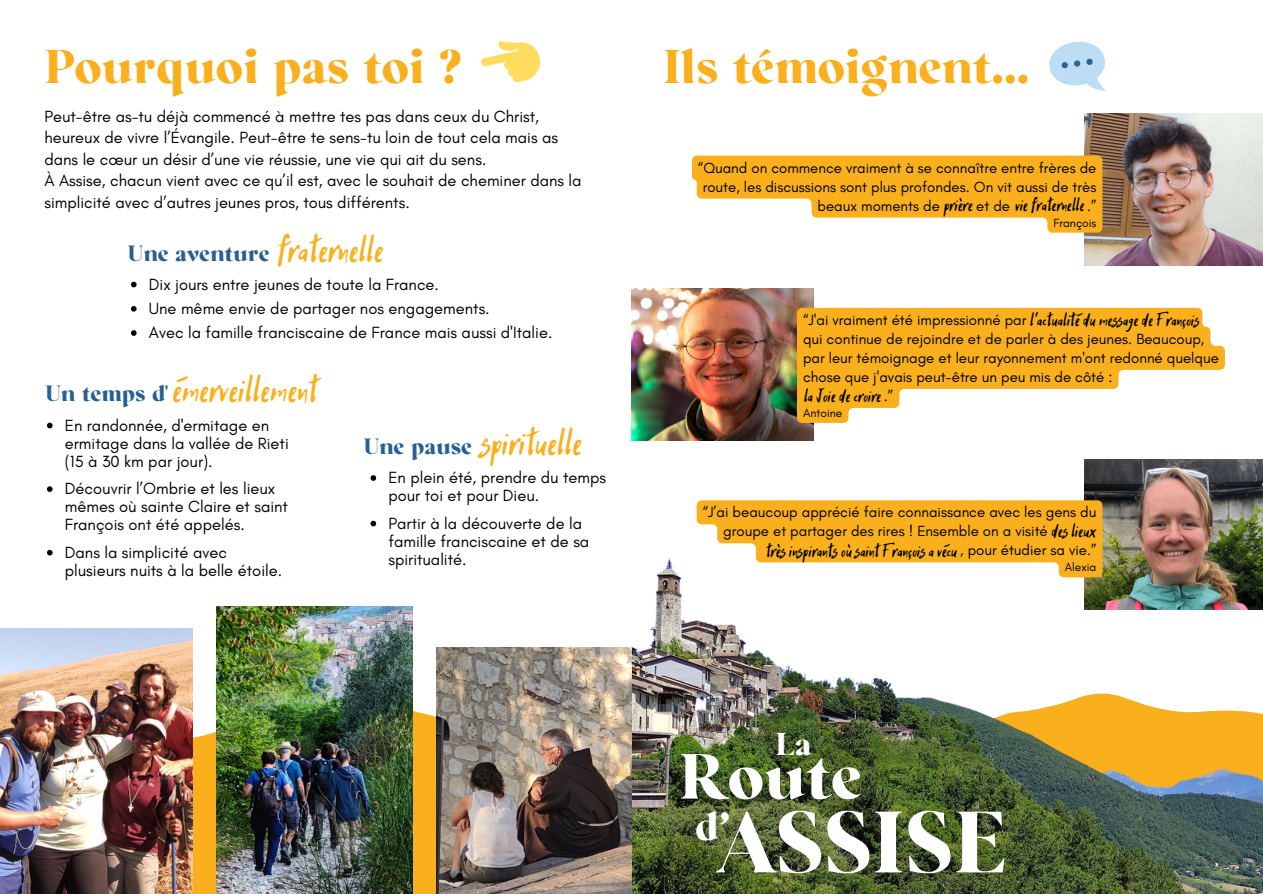
<style>
.page{position:relative;width:1263px;height:894px;background:#fff}
.page>*{position:absolute;margin:0;border:0;box-sizing:border-box;transform-origin:0 0}
.t1{font:700 82.05px "Regatto";color:#fff}
.t2{font:700 60px "Regatto";color:#fff}
.t3{font:700 45px "Regatto";color:#faaf1d}
.t4{font:39px "Hitch Hike";color:#faaf1d}
.t5{font:700 37.5px "Regatto";color:#fff}
.t6{font:700 30px "Regatto";color:#fff}
.t7{font:700 21px "Regatto";color:#265f92}
.t8{font:19.5px "Hitch Hike";color:#000}
.t9{font:16.5px/18px "Glacial Indifference";color:#000}
.t10{font:15px/19px "Glacial Indifference";color:#000}
.t11{font:12px "Glacial Indifference";color:#000}
</style>
<div class="page">
<img style="left:1085px;top:459px;width:178px;height:73px">
<img style="left:631px;top:532px;width:632px;height:361px">
<svg style="left:193px;top:654px;width:243px;height:239px;fill:#faaf1d"></svg>
<img style="left:217px;top:606px;width:195px;height:287px">
<img style="left:1085px;top:114px;width:178px;height:152px">
<img style="left:0;top:628px;width:193px;height:265px">
<img style="left:436px;top:647px;width:196px;height:246px">
<svg style="left:1049px;top:41px;width:57px;height:50px"></svg>
<svg style="left:481px;top:41px;width:60px;height:41px"></svg>
<img style="left:631px;top:289px;width:183px;height:152px">
<svg style="left:131px;top:282px;width:6px;height:5px"></svg>
<svg style="left:370px;top:475px;width:6px;height:5px"></svg>
<svg style="left:47px;top:422px;width:6px;height:6px"></svg>
<svg style="left:47px;top:549px;width:6px;height:6px"></svg>
<svg style="left:47px;top:486px;width:6px;height:6px"></svg>
<svg style="left:370px;top:520px;width:6px;height:6px"></svg>
<svg style="left:131px;top:306px;width:6px;height:5px"></svg>
<svg style="left:131px;top:330px;width:6px;height:6px"></svg>
<svg style="left:692px;top:155px;width:410px;height:77px"></svg>
<svg style="left:797px;top:308px;width:428px;height:115px;fill:#faaf1d"></svg>
<svg style="left:697px;top:500px;width:405px;height:77px"></svg>
<p class="t3" style="left:44px;top:37px;width:420px">Pourquoi pas toi ?</p>
<p class="t9" style="left:44px;top:105px;width:515px;line-height:21.3px">Peut-être as-tu déjà commencé à mettre tes pas dans ceux du Christ, heureux de vivre l’Évangile. Peut-être te sens-tu loin de tout cela mais as dans le cœur un désir d’une vie réussie, une vie qui ait du sens.</p>
<p class="t9" style="left:44px;top:170px;width:539px;line-height:21.3px">À Assise, chacun vient avec ce qu’il est, avec le souhait de cheminer dans la simplicité avec d’autres jeunes pros, tous différents.</p>
<p class="t7" style="left:128px;top:239px;width:143px">Une aventure</p>
<p class="t4" style="left:277px;top:226px;width:108px">fraternelle</p>
<p class="t9" style="left:149px;top:275px;width:292px">Dix jours entre jeunes de toute la France.</p>
<p class="t9" style="left:149px;top:299px;width:342px">Une même envie de partager nos engagements.</p>
<p class="t9" style="left:149px;top:323px;width:405px">Avec la famille franciscaine de France mais aussi d'Italie.</p>
<p class="t7" style="left:45px;top:380px;width:124px">Un temps d'</p>
<p class="t4" style="left:172px;top:365px;width:147px">émerveillement</p>
<p class="t9" style="left:65px;top:415px;width:225px">En randonnée, d'ermitage en ermitage dans la vallée de Rieti (15 à 30 km par jour).</p>
<p class="t9" style="left:65px;top:479px;width:225px">Découvrir l’Ombrie et les lieux mêmes où sainte Claire et saint<br>François ont été appelés.</p>
<p class="t9" style="left:65px;top:543px;width:219px">Dans la simplicité avec plusieurs nuits à la belle étoile.</p>
<p class="t4" style="left:481px;top:419px;width:103px">spirituelle</p>
<p class="t7" style="left:364px;top:433px;width:110px">Une pause</p>
<p class="t9" style="left:388px;top:468px;width:219px">En plein été, prendre du temps pour toi et pour Dieu.</p>
<p class="t9" style="left:388px;top:513px;width:202px">Partir à la découverte de la famille franciscaine et de sa spiritualité.</p>
<p class="t3" style="left:663px;top:37px;width:368px">Ils témoignent...</p>
<p class="t10" style="left:698px;top:158px;width:400px">“Quand on commence vraiment à se connaître entre frères de</p>
<p class="t10" style="left:703px;top:177px;width:395px">route, les discussions sont plus profondes. On vit aussi de très</p>
<p class="t10" style="left:818px;top:196px;width:124px">beaux moments de</p>
<p class="t10" style="left:976px;top:196px;width:35px">et de</p>
<p class="t10" style="left:1087px;top:196px;width:11px">.”</p>
<p class="t11" style="left:1053px;top:215px;width:45px">François</p>
<p class="t8" style="left:944px;top:193px;width:30px">prière</p>
<p class="t8" style="left:1015px;top:193px;width:71px">vie fraternelle</p>
<p class="t8" style="left:1030px;top:308px;width:171px">l'actualitédu message de François</p>
<p class="t10" style="left:803px;top:310px;width:225px">“J'ai vraiment été impressionné par</p>
<p class="t10" style="left:803px;top:329px;width:417px">qui continue de rejoindre et de parler à des jeunes. Beaucoup, par leur témoignage et leur rayonnement m'ont redonné quelque chose que j'avais peut-être un peu mis de côté :</p>
<p class="t10" style="left:884px;top:386px;width:11px">.”</p>
<p class="t11" style="left:803px;top:405px;width:41px">Antoine</p>
<p class="t8" style="left:804px;top:384px;width:79px">la Joie de croire</p>
<p class="t10" style="left:723px;top:502px;width:375px;text-indent:-21px">“J’ai beaucoup apprécié faire connaissance avec les gens du groupe et partager des rires ! Ensemble on a visité</p>
<p class="t10" style="left:960px;top:540px;width:138px">, pour étudier sa vie.”</p>
<p class="t11" style="left:1065px;top:560px;width:33px">Alexia</p>
<p class="t8" style="left:1051px;top:518px;width:46px">des lieux</p>
<p class="t8" style="left:766px;top:538px;width:193px">très inspirants où saint François a vécu</p>
<p class="t6" style="left:775px;top:725px;width:38px">La</p>
<p class="t2" style="left:678px;top:737px;width:185px">Route</p>
<p class="t5" style="left:695px;top:802px;width:36px">d’</p>
<p class="t1" style="left:719px;top:789px;width:289px">ASSISE</p>
</div>
